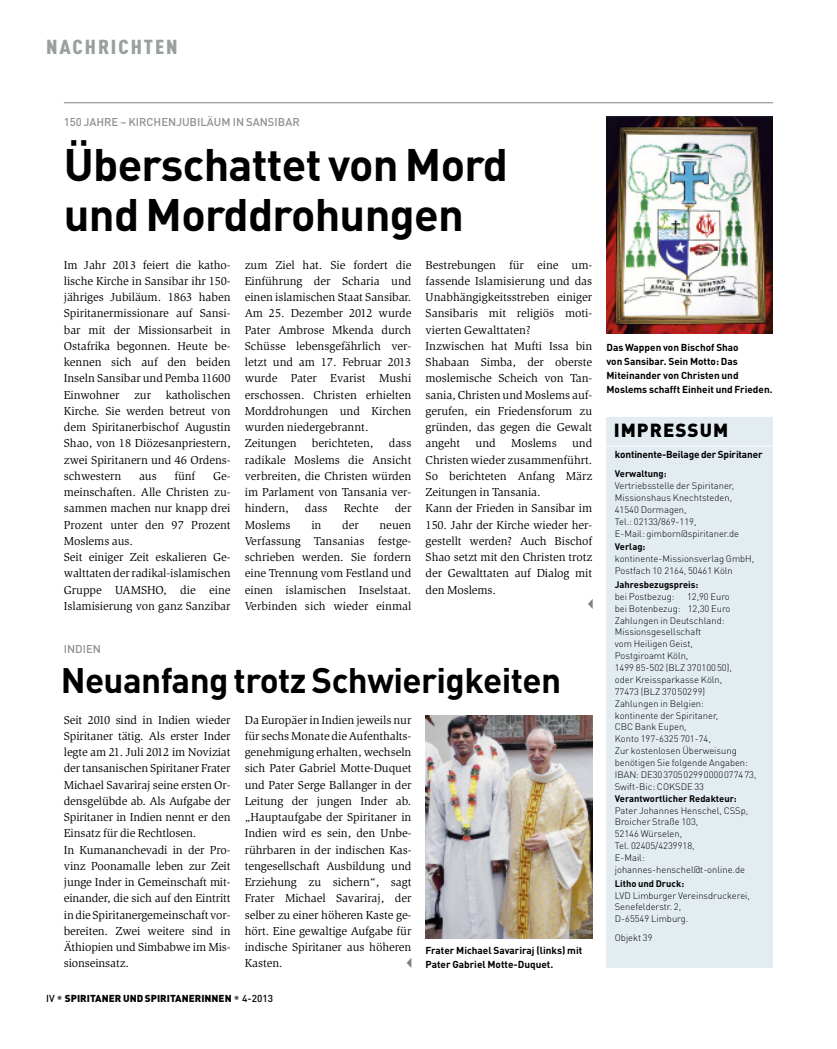
<style>
.page{position:relative;width:837px;height:1049px;background:#fff}
.page>*{position:absolute;margin:0;border:0;box-sizing:border-box;transform-origin:0 0}
.t1{font:700 45px/50px "DIN Pro";letter-spacing:-.015em;color:#000}
.t2{font:700 35px "DIN Pro";letter-spacing:-.015em;color:#000}
.t3{font:900 20px "DIN Cond";letter-spacing:.085em;color:#99a09f;scale:1.1 1}
.t4{font:900 18.75px "DIN Pro";letter-spacing:.055em;color:#000}
.t5{font:11.88px/16.2px "Slimbach Std";letter-spacing:-.005em;color:#000}
.t6{font:500 11.25px "DIN Pro";color:#909090}
.t7{font:700 10px/13.8px "DIN Pro";color:#000}
.t8{font:900 10px "DIN Pro";color:#000}
.t9{font:300 9.38px/11.9px "DIN Pro";color:#000}
.t10{font:700 9.38px "DIN Pro";color:#000}
.s1{font-weight:500}
.s2{font-weight:500;font-size:12.5px;color:#666}
</style>
<div class="page">
<hr style="left:64px;top:102px;width:708px;height:1px;background:#808080">
<div style="left:606px;top:417px;width:166px;height:550px;background:#e3edf1"></div>
<hr style="left:606px;top:445px;width:166px;height:1px;background:#fff">
<img style="left:606px;top:117px;width:165px;height:216px">
<img style="left:425px;top:715px;width:167px;height:223px">
<h3 class="t3" style="left:46px;top:35px;width:121px">NACHRICHTEN</h3>
<p class="t6" style="left:64px;top:115px;width:237px">150 JAHRE – KIRCHENJUBILÄUM IN SANSIBAR</p>
<h1 class="t1" style="left:64px;top:139px;width:445px">Überschattet von Mord und Morddrohungen</h1>
<p class="t5" style="left:64px;top:257px;width:168px;text-align:justify">Im Jahr 2013 feiert die katho&shy;lische Kirche in Sansibar ihr 150- jähriges Jubiläum. 1863 haben Spiritanermissionare auf Sansi&shy;bar mit der Missionsarbeit in Ostafrika begonnen. Heute be&shy;kennen sich auf den beiden Inseln Sansibar und Pemba 11600<br>Einwohner zur katholischen Kirche. Sie werden betreut von dem Spiritanerbischof Augustin Shao, von 18 Diözesanpriestern, zwei Spiritanern und 46 Ordens&shy;schwestern</p>
<p class="t5" style="left:139px;top:469px;width:19px">aus</p>
<p class="t5" style="left:174px;top:469px;width:22px">fünf</p>
<p class="t5" style="left:64px;top:469px;width:168px;text-indent:149px">Ge&shy;meinschaften. Alle Christen zu&shy;sammen machen nur knapp drei<br>Prozent unter den 97 Prozent<br>Moslems aus.<br>Seit einiger Zeit eskalieren Ge&shy;walttaten derradikal-islamischen<br>Gruppe UAMSHO, die eine<br>Islamisierung von ganz Sanzibar</p>
<p class="t6" style="left:64px;top:642px;width:39px">INDIEN</p>
<p class="t5" style="left:244px;top:257px;width:168px">zum Ziel hat. Sie fordert die<br>Einführung der Scharia und einen islamischen Staat Sansibar.<br>Am 25. Dezember 2012 wurde<br>Pater Ambrose Mkenda durch<br>Schüsse lebensgefährlich ver&shy;letzt und am 17. Februar 2013 wurde Pater Evarist Mushi erschossen. Christen erhielten<br>Morddrohungen und Kirchen wurden niedergebrannt.<br>Zeitungen</p>
<p class="t5" style="left:244px;top:436px;width:168px;text-align:justify;text-indent:144px">dass radikale Moslems die Ansicht verbreiten, die Christen würden im Parlament von Tansania ver&shy;hindern,</p>
<p class="t5" style="left:312px;top:436px;width:63px">berichteten,</p>
<p class="t5" style="left:305px;top:501px;width:24px">dass</p>
<p class="t5" style="left:344px;top:501px;width:36px">Rechte</p>
<p class="t5" style="left:394px;top:501px;width:18px">der</p>
<p class="t5" style="left:244px;top:517px;width:47px">Moslems</p>
<p class="t5" style="left:311px;top:517px;width:12px">in</p>
<p class="t5" style="left:342px;top:517px;width:18px">der</p>
<p class="t5" style="left:244px;top:517px;width:168px;text-align:justify;text-indent:135px">neuen Verfassung Tansanias festge&shy;schrieben werden. Sie fordern eine Trennung vom Festland und einen islamischen Inselstaat.<br>Verbinden sich wieder einmal</p>
<p class="t5" style="left:425px;top:257px;width:168px">Bestrebungen für eine um&shy;fassende Islamisierung und das<br>Unabhängigkeitsstreben einiger<br>Sansibaris mit religiös moti&shy;vierten Gewalttaten?<br>Inzwischen hat Mufti Issa bin<br>Shabaan Simba, der oberste moslemische Scheich von Tan&shy;sania, Christen und Moslems auf&shy;gerufen, ein Friedensforum zu gründen, das gegen die Gewalt angeht</p>
<p class="t5" style="left:425px;top:436px;width:168px;text-indent:146px">und<br>Christen wieder zusammenführt.<br>So berichteten Anfang März<br>Zeitungen in Tansania.<br>Kann der Frieden in Sansibar im<br>150. Jahr der Kirche wieder her&shy;gestellt werden? Auch Bischof<br>Shao setzt mit den Christen trotz der Gewalttaten auf Dialog mit den Moslems.</p>
<p class="t5" style="left:475px;top:436px;width:22px">und</p>
<p class="t5" style="left:511px;top:436px;width:47px">Moslems</p>
<h2 class="t2" style="left:61px;top:659px;width:501px">Neuanfang trotz Schwierigkeiten</h2>
<p class="t5" style="left:64px;top:712px;width:168px">Seit 2010 sind in Indien wieder<br>Spiritaner tätig. Als erster Inder legte am 21. Juli 2012 im Noviziat der tansanischen Spiritaner Frater<br>Michael Savariraj seine ersten Or&shy;densgelübde ab. Als Aufgabe der<br>Spiritaner in Indien nennt er den<br>Einsatz für die Rechtlosen.<br>In Kumananchevadi in der Pro&shy;vinz Poonamalle leben zur Zeit junge Inder in Gemeinschaft mit&shy;einander, die sich auf den Eintritt indie Spiritanergemeinschaft vor&shy;bereiten. Zwei weitere sind in<br>Äthiopien und Simbabwe im Mis&shy;sionseinsatz.</p>
<p class="t5" style="left:244px;top:712px;width:168px;text-align:justify">Da Europäer in Indien jeweils nur für sechs Monate die Aufenthalts&shy;genehmigung erhalten, wechseln sich Pater Gabriel Motte-Duquet und Pater Serge Ballanger in der Leitung der jungen Inder ab. „Hauptaufgabe der Spiritaner in Indien wird es sein, den Unbe&shy;rührbaren in der indischen Kas&shy;tengesellschaft Ausbildung und Erziehung zu sichern“, sagt Frater Michael Savariraj, der selber zu einer höheren Kaste ge&shy;hört. Eine gewaltige Aufgabe für indische Spiritaner aus höheren Kasten.</p>
<p class="t8" style="left:46px;top:992px;width:228px"><span class="s1">IV</span> <span class="s2">•</span> SPIRITANER UND SPIRITANERINNEN <span class="s2">•</span> <span class="s1">4-2013</span></p>
<p class="t7" style="left:425px;top:943px;width:158px">Frater Michael Savariraj (links) mit<br>Pater Gabriel Motte-Duquet.</p>
<p class="t7" style="left:606px;top:341px;width:168px">Das Wappen von Bischof Shao<br>von Sansibar. Sein Motto: Das<br>Miteinander von Christen und<br>Moslems schafft Einheit und Frieden.</p>
<h3 class="t4" style="left:613px;top:419px;width:116px">IMPRESSUM</h3>
<p class="t7" style="left:614px;top:448px;width:149px">kontinente-Beilageder Spiritaner</p>
<p class="t10" style="left:614px;top:468px;width:53px">Verwaltung:</p>
<p class="t9" style="left:614px;top:480px;width:126px">Vertriebsstelle der Spiritaner,<br>Missionshaus Knechtsteden,<br>41540 Dormagen,<br>Tel.: 02133/869-119,<br>E-Mail: gimborn@spiritaner.de</p>
<p class="t10" style="left:614px;top:541px;width:32px">Verlag:</p>
<p class="t9" style="left:614px;top:553px;width:141px">kontinente-Missionsverlag GmbH,<br>Postfach 10 2164, 50461 Köln</p>
<p class="t10" style="left:614px;top:579px;width:85px">Jahresbezugspreis:</p>
<p class="t9" style="left:614px;top:590px;width:61px">bei Postbezug:</p>
<p class="t9" style="left:614px;top:590px;width:143px;text-indent:72px">12,90 Euro<br>bei Botenbezug: 12,30 Euro<br>Zahlungen in Deutschland:<br>Missionsgesellschaft<br>vom Heiligen Geist,<br>Postgiroamt Köln,<br>1499 85-502 (BLZ 37010050),<br>oder Kreissparkasse Köln,<br>77473 (BLZ 37050299)<br>Zahlungen in Belgien:<br>kontinente der Spiritaner,<br>CBC Bank Eupen,<br>Konto 197-6325 701-74,<br>Zur kostenlosen Überweisung benötigen Sie folgende Angaben:<br>IBAN: DE30370502990000077473,<br>Swift-Bic: COKSDE 33</p>
<p class="t10" style="left:614px;top:793px;width:123px">Verantwortlicher Redakteur:</p>
<p class="t9" style="left:614px;top:804px;width:135px">Pater Johannes Henschel, CSSp,<br>Broicher Straße 103,<br>52146 Würselen,<br>Tel. 02405/4239918,<br>E-Mail: johannes-henschel@t-online.de</p>
<p class="t10" style="left:614px;top:878px;width:71px">Litho und Druck:</p>
<p class="t9" style="left:614px;top:889px;width:137px">LVD Limburger Vereinsdruckerei,<br>Senefelderstr. 2,<br>D-65549 Limburg.</p>
<p class="t9" style="left:614px;top:932px;width:39px">Objekt 39</p>
</div>
